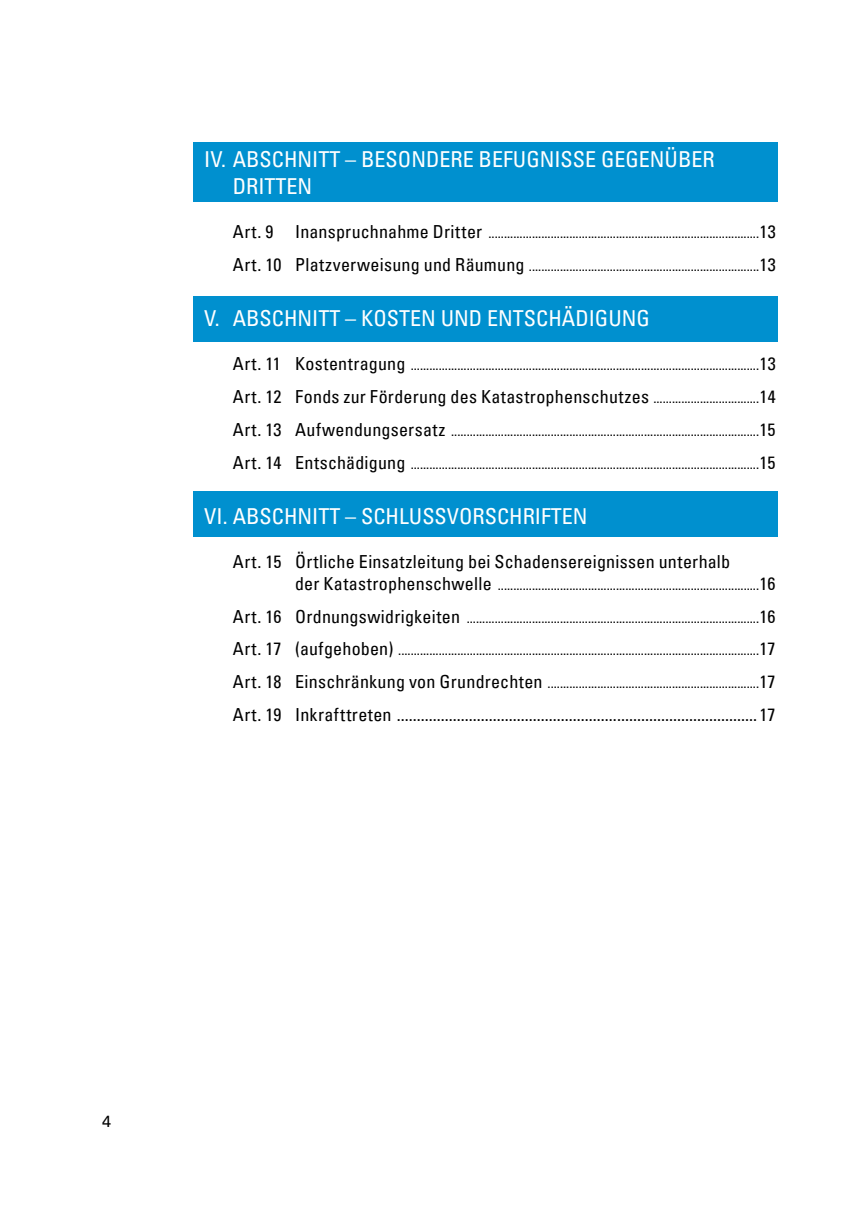
<style>
.page{position:relative;width:857px;height:1225px;background:#fff}
.page>*{position:absolute;margin:0;border:0;box-sizing:border-box;transform-origin:0 0}
.t1{font:condensed 22px/26.4px "Univers LT Pro";color:#fff}
.t2{font:condensed 18px "Univers LT Pro";letter-spacing:.015em;color:#000}
.t3{font:16px "Univers LT Pro 55 Roman";color:#000}
.t4{font:condensed 14px "Univers LT Pro";color:#000}
.s1{font-size:18px}
.s2{font-size:14px}
</style>
<div class="page">
<div style="left:193px;top:296px;width:584px;height:45px;background:#0090cf"></div>
<div style="left:193px;top:142px;width:584px;height:59px;background:#0090cf"></div>
<div style="left:193px;top:491px;width:584px;height:45px;background:#0090cf"></div>
<h1 class="t1" style="left:232px;top:146px;width:483px;text-indent:-28px">IV. ABSCHNITT – BESONDERE BEFUGNISSE GEGENÜBER<br>DRITTEN</h1>
<p class="t4" style="left:232px;top:224px;width:544px"><span class="s1">Art. 9 Inanspruchnahme Dritter</span> .......................................................................................<span class="s1">13</span></p>
<p class="t4" style="left:232px;top:257px;width:544px"><span class="s1">Art. 10 Platzverweisung und Räumung</span> ..........................................................................<span class="s1">13</span></p>
<h1 class="t1" style="left:204px;top:304px;width:447px">V. ABSCHNITT – KOSTEN UND ENTSCHÄDIGUNG</h1>
<p class="t4" style="left:232px;top:356px;width:544px"><span class="s1">Art. 11 Kostentragung</span> ................................................................................................................<span class="s1">13</span></p>
<p class="t2" style="left:232px;top:385px;width:544px">Art. 12 Fonds zur Förderung des Katastrophenschutzes <span class="s2">..................................</span>14</p>
<p class="t4" style="left:232px;top:422px;width:544px"><span class="s1">Art. 13 Aufwendungsersatz</span> ...................................................................................................<span class="s1">15</span></p>
<p class="t4" style="left:232px;top:455px;width:544px"><span class="s1">Art. 14 Entschädigung</span> ................................................................................................................<span class="s1">15</span></p>
<h1 class="t1" style="left:204px;top:502px;width:384px">VI. ABSCHNITT – SCHLUSSVORSCHRIFTEN</h1>
<p class="t2" style="left:232px;top:550px;width:498px">Art. 15 Örtliche Einsatzleitung bei Schadensereignissen unterhalb</p>
<p class="t4" style="left:295px;top:576px;width:481px"><span class="s1">der Katastrophenschwelle</span> ....................................................................................<span class="s1">16</span></p>
<p class="t4" style="left:232px;top:608px;width:544px"><span class="s1">Art. 16 Ordnungswidrigkeiten</span> ..............................................................................................<span class="s1">16</span></p>
<p class="t4" style="left:232px;top:641px;width:544px"><span class="s1">Art. 17 (aufgehoben)</span> ....................................................................................................................<span class="s1">17</span></p>
<p class="t4" style="left:232px;top:674px;width:544px"><span class="s1">Art. 18 Einschränkung von Grundrechten</span> ....................................................................<span class="s1">17</span></p>
<p class="t2" style="left:232px;top:703px;width:544px">Art. 19 Inkrafttreten .......................................................................................... 17</p>
<p class="t3" style="left:102px;top:1109px;width:10px">4</p>
</div>
